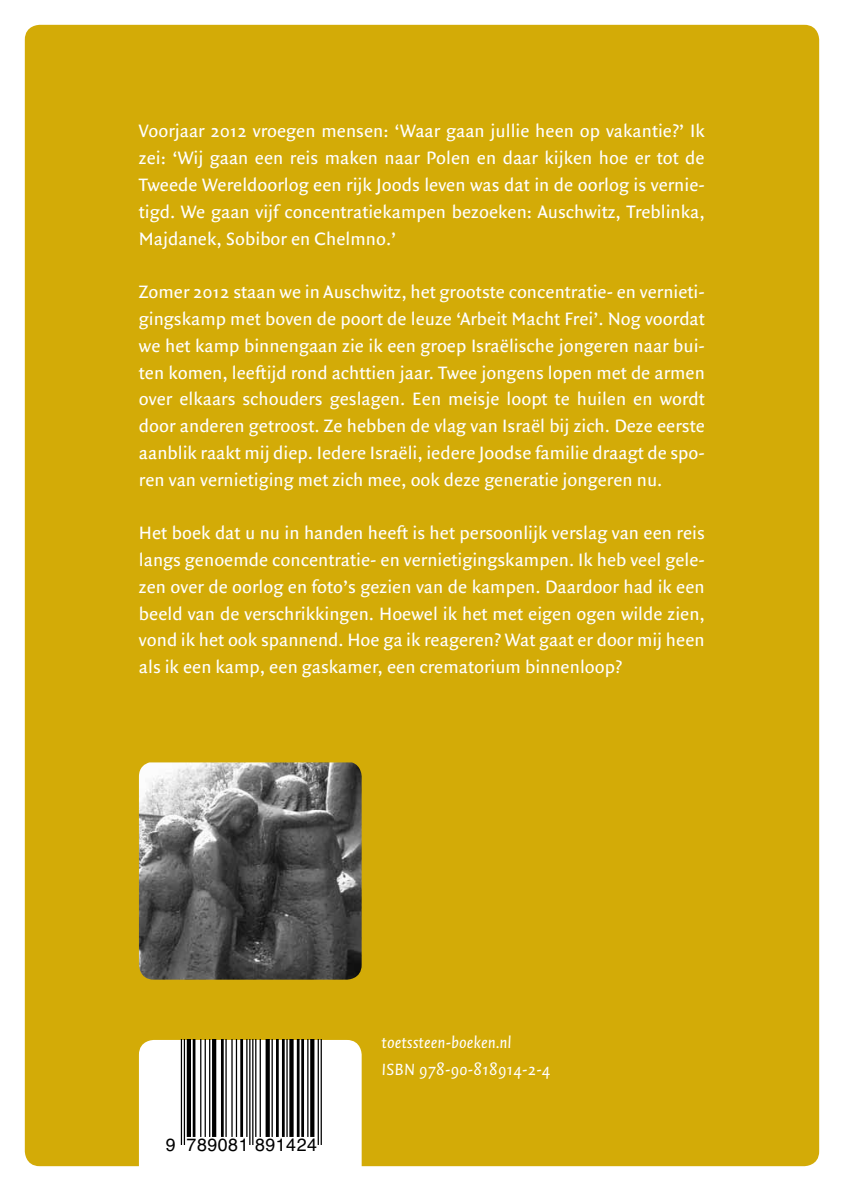
<style>
.page{position:relative;width:844px;height:1191px;background:#fff}
.page>*{position:absolute;margin:0;border:0;box-sizing:border-box;transform-origin:0 0}
.t1{font:19.25px/26.8px "Quadraat Sans";color:#fff;text-align:justify}
.t2{font:17.85px "Helvetica";letter-spacing:.025em;color:#000}
.t3{font:italic 17.5px/26.8px "Quadraat Sans";color:#fff}
</style>
<div class="page">
<div style="left:25px;top:25px;width:794px;height:1141px;background:#d3ab07;border-radius:15px"></div>
<img style="left:139px;top:762px;width:222px;height:217px">
<svg style="left:139px;top:1040px;width:222px;height:126px"></svg>
<hr style="left:181px;top:1040px;width:1px;height:105px;background:#000">
<hr style="left:184px;top:1040px;width:1px;height:105px;background:#000">
<hr style="left:187px;top:1040px;width:4px;height:97px;background:#000">
<hr style="left:193px;top:1040px;width:2px;height:97px;background:#000">
<hr style="left:200px;top:1040px;width:1px;height:97px;background:#000">
<hr style="left:204px;top:1040px;width:2px;height:97px;background:#000">
<hr style="left:209px;top:1040px;width:1px;height:97px;background:#000">
<hr style="left:212px;top:1040px;width:4px;height:97px;background:#000">
<hr style="left:221px;top:1040px;width:3px;height:97px;background:#000">
<hr style="left:225px;top:1040px;width:2px;height:97px;background:#000">
<hr style="left:231px;top:1040px;width:1px;height:97px;background:#000">
<hr style="left:236px;top:1040px;width:1px;height:97px;background:#000">
<hr style="left:240px;top:1040px;width:3px;height:97px;background:#000">
<hr style="left:246px;top:1040px;width:1px;height:97px;background:#000">
<hr style="left:249px;top:1040px;width:1px;height:105px;background:#000">
<hr style="left:252px;top:1040px;width:1px;height:105px;background:#000">
<hr style="left:255px;top:1040px;width:1px;height:97px;background:#000">
<hr style="left:259px;top:1040px;width:2px;height:97px;background:#000">
<div style="left:265px;top:1040px;width:5px;height:97px;background:#000"></div>
<hr style="left:271px;top:1040px;width:2px;height:97px;background:#000">
<hr style="left:276px;top:1040px;width:3px;height:97px;background:#000">
<hr style="left:282px;top:1040px;width:2px;height:97px;background:#000">
<hr style="left:286px;top:1040px;width:1px;height:97px;background:#000">
<svg style="left:289px;top:1040px;width:4px;height:97px"></svg>
<hr style="left:297px;top:1040px;width:2px;height:97px;background:#000">
<hr style="left:301px;top:1040px;width:3px;height:97px;background:#000">
<hr style="left:307px;top:1040px;width:1px;height:97px;background:#000">
<svg style="left:310px;top:1040px;width:4px;height:97px"></svg>
<hr style="left:317px;top:1040px;width:2px;height:105px;background:#000">
<hr style="left:320px;top:1040px;width:2px;height:105px;background:#000">
<p class="t1" style="left:139px;top:118px;width:567px">Voorjaar 2012 vroegen mensen: ‘Waar gaan jullie heen op vakantie?’ Ik zei: ‘Wij gaan een reis maken naar Polen en daar kijken hoe er tot de Tweede Wereldoorlog een rijk Joods leven was dat in de oorlog is vernie&shy;tigd. We gaan vijf concentratiekampen bezoeken: Auschwitz, Treblinka, Majdanek, Sobibor en Chelmno.’</p>
<p class="t1" style="left:139px;top:279px;width:567px">Zomer 2012 staan we in Auschwitz, het grootste concentratie- en vernieti&shy;gingskamp met boven de poort de leuze ‘Arbeit Macht Frei’. Nog voordat we het kamp binnengaan zie ik een groep Israëlische jongeren naar bui&shy;ten komen, leeftijd rond achttien jaar. Twee jongens lopen met de armen over elkaars schouders geslagen. Een meisje loopt te huilen en wordt door anderen getroost. Ze hebben de vlag van Israël bij zich. Deze eerste aanblik raakt mij diep. Iedere Israëli, iedere Joodse familie draagt de spo&shy;ren van vernietiging met zich mee, ook deze generatie jongeren nu.</p>
<p class="t1" style="left:139px;top:520px;width:567px">Het boek dat u nu in handen heeft is het persoonlijk verslag van een reis langs genoemde concentratie- en vernietigingskampen. Ik heb veel gele&shy;zen over de oorlog en foto’s gezien van de kampen. Daardoor had ik een beeld van de verschrikkingen. Hoewel ik het met eigen ogen wilde zien, vond ik het ook spannend. Hoe ga ik reageren? Wat gaat er door mij heen als ik een kamp, een gaskamer, een crematorium binnenloop?</p>
<p class="t2" style="left:166px;top:1130px;width:153px">9 789081 891424</p>
<p class="t3" style="left:381px;top:1029px;width:170px">toetssteen-boeken.nl<br>ISBN 978-90-818914-2-4</p>
</div>
